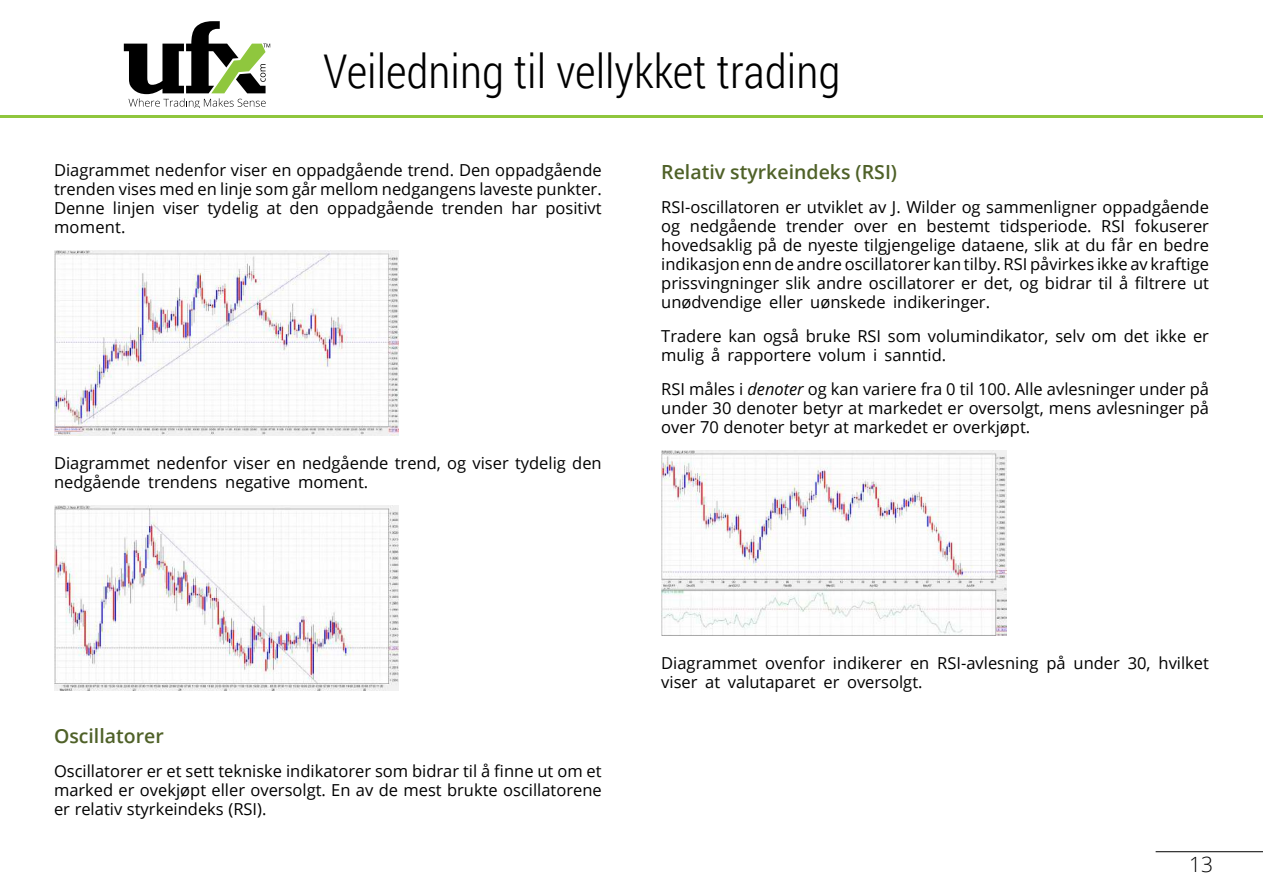
<style>
.page{position:relative;width:1263px;height:893px;background:#fff}
.page>*{position:absolute;margin:0;border:0;box-sizing:border-box;transform-origin:0 0}
.t1{font:300 46.5px "Roboto Condensed";color:#000}
.t2{font:300 21px "Open Sans";color:#000}
.t3{font:600 19.5px "Open Sans";color:#4f6128}
.t4{font:16.5px/18.9px "Open Sans";color:#000;text-align:justify}
.s1{font-style:italic}
</style>
<div class="page">
<hr style="left:0;top:115px;width:1263px;height:2px;background:#8fc63d">
<svg style="left:124px;top:21px;width:146px;height:87px"></svg>
<hr style="left:1156px;top:851px;width:107px;height:1px;background:#000">
<img style="left:54px;top:251px;width:345px;height:184px">
<img style="left:54px;top:505px;width:345px;height:185px">
<img style="left:661px;top:450px;width:345px;height:185px">
<h1 class="t1" style="left:323px;top:53px;width:519px">Veiledning til vellykket trading</h1>
<p class="t4" style="left:54px;top:162px;width:549px">Diagrammet nedenfor viser en oppadgående trend. Den oppadgående trenden vises med en linje som går mellom nedgangens laveste punkter.<br>Denne linjen viser tydelig at den oppadgående trenden har positivt moment.</p>
<p class="t4" style="left:54px;top:455px;width:549px">Diagrammet nedenfor viser en nedgående trend, og viser tydelig den nedgående trendens negative moment.</p>
<p class="t3" style="left:661px;top:163px;width:237px">Relativ styrkeindeks (RSI)</p>
<p class="t4" style="left:661px;top:198px;width:549px">RSI-oscillatoren er utviklet av J. Wilder og sammenligner oppadgående og nedgående trender over en bestemt tidsperiode. RSI fokuserer hovedsaklig på de nyeste tilgjengelige dataene, slik at du får en bedre indikasjon enn de andre oscillatorer kan tilby. RSI påvirkes ikke av kraftige prissvingninger slik andre oscillatorer er det, og bidrar til å filtrere ut unødvendige eller uønskede indikeringer.</p>
<p class="t4" style="left:661px;top:327px;width:549px">Tradere kan også bruke RSI som volumindikator, selv om det ikke er mulig å rapportere volum i sanntid.</p>
<p class="t4" style="left:661px;top:380px;width:549px">RSI måles i <span class="s1">denoter</span> og kan variere fra 0 til 100. Alle avlesninger under på under 30 denoter betyr at markedet er oversolgt, mens avlesninger på over 70 denoter betyr at markedet er overkjøpt.</p>
<p class="t3" style="left:54px;top:726px;width:111px">Oscillatorer</p>
<p class="t4" style="left:54px;top:760px;width:549px">Oscillatorer er et sett tekniske indikatorer som bidrar til å finne ut om et marked er ovekjøpt eller oversolgt. En av de mest brukte oscillatorene er relativ styrkeindeks (RSI).</p>
<p class="t4" style="left:661px;top:655px;width:549px">Diagrammet ovenfor indikerer en RSI-avlesning på under 30, hvilket viser at valutaparet er oversolgt.</p>
<p class="t2" style="left:1189px;top:854px;width:25px">13</p>
</div>
